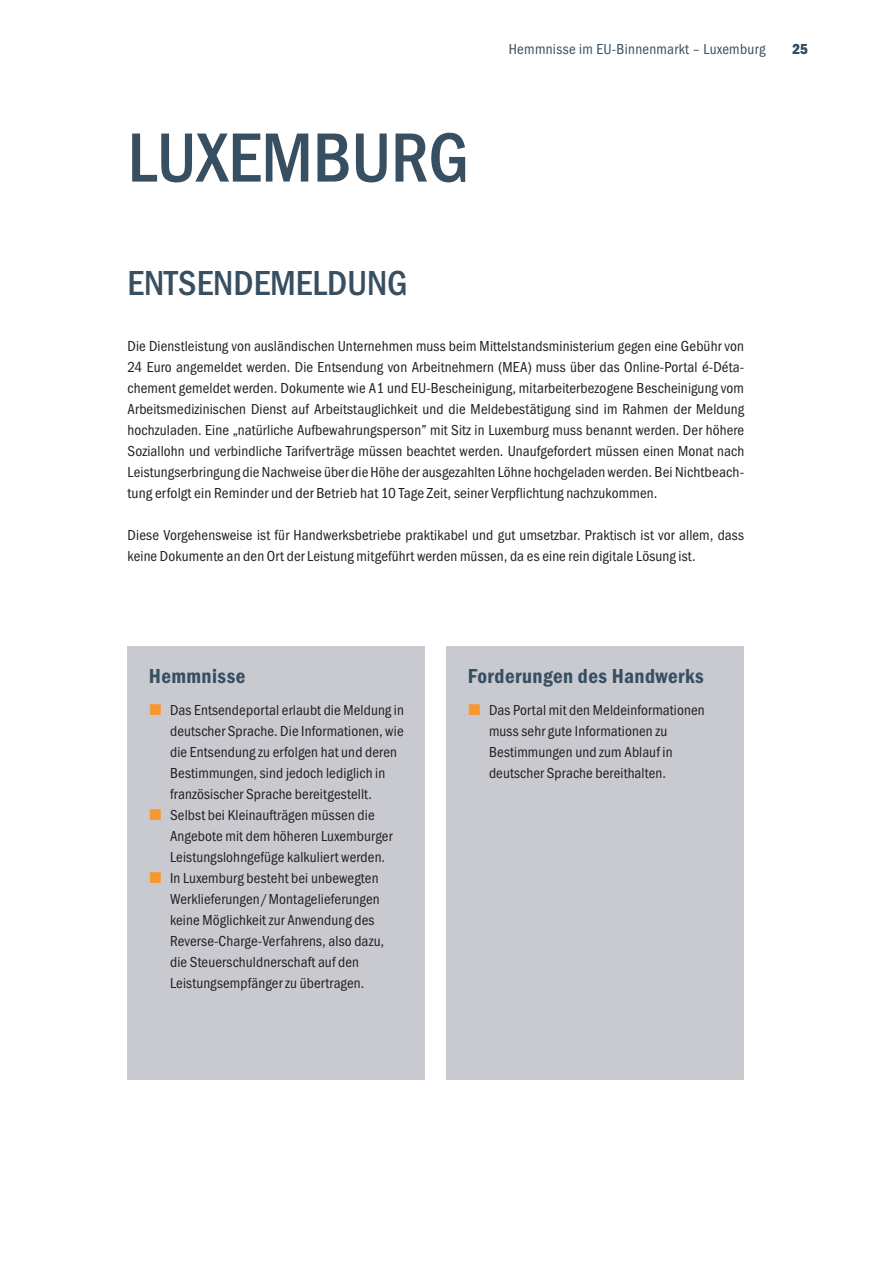
<style>
.page{position:relative;width:893px;height:1263px;background:#fff}
.page>*{position:absolute;margin:0;border:0;box-sizing:border-box;transform-origin:0 0}
.t1{font:500 condensed 72px "Franklin Gothic";color:#384f61}
.t2{font:500 condensed 36px "Franklin Gothic";color:#384f61}
.t3{font:600 condensed 21px "Franklin Gothic";letter-spacing:.02em;color:#384f61}
.t4{font:condensed 15px/21px "Franklin Gothic";letter-spacing:.01em;color:#231f20}
.t5{font:condensed 15px "Franklin Gothic";letter-spacing:.02em;color:#384f61}
.t6{font:600 condensed 15px "Franklin Gothic";color:#384f61}
</style>
<div class="page">
<div style="left:128px;top:646px;width:297px;height:434px;background:#c9cad0"></div>
<div style="left:446px;top:646px;width:298px;height:434px;background:#c9cad0"></div>
<h1 class="t1" style="left:128px;top:132px;width:343px">LUXEMBURG</h1>
<h2 class="t2" style="left:128px;top:270px;width:281px">ENTSENDEMELDUNG</h2>
<p class="t5" style="left:509px;top:43px;width:258px">Hemmnisse im EU-Binnenmarkt – Luxemburg</p>
<p class="t6" style="left:793px;top:43px;width:17px">25</p>
<p class="t4" style="left:128px;top:337px;width:618px;text-align:justify">Die Dienstleistung von ausländischen Unternehmen muss beim Mittelstandsministerium gegen eine Gebühr von 24 Euro angemeldet werden. Die Entsendung von Arbeitnehmern (MEA) muss über das Online-Portal é-Déta&shy;chement gemeldet werden. Dokumente wie A1 und EU-Bescheinigung, mitarbeiterbezogene Bescheinigung vom Arbeitsmedizinischen Dienst auf Arbeitstauglichkeit und die Meldebestätigung sind im Rahmen der Meldung hochzuladen. Eine „natürliche Aufbewahrungsperson” mit Sitz in Luxemburg muss benannt werden. Der höhere Soziallohn und verbindliche Tarifverträge müssen beachtet werden. Unaufgefordert müssen einen Monat nach Leistungserbringung die Nachweise über die Höhe der ausgezahlten Löhne hochgeladen werden. Bei Nichtbeach&shy;tung erfolgt ein Reminder und der Betrieb hat 10 Tage Zeit, seiner Verpflichtung nachzukommen.</p>
<p class="t4" style="left:128px;top:526px;width:618px">Diese Vorgehensweise ist für Handwerksbetriebe praktikabel und gut umsetzbar. Praktisch ist vor allem, dass keine Dokumente an den Ort der Leistung mitgeführt werden müssen, da es eine rein digitale Lösung ist.</p>
<h3 class="t3" style="left:149px;top:669px;width:98px">Hemmnisse</h3>
<h3 class="t3" style="left:468px;top:669px;width:238px">Forderungen des Handwerks</h3>
<p class="t4" style="left:170px;top:701px;width:235px">Das Entsendeportal erlaubt die Meldung in deutscher Sprache. Die Informationen, wie die Entsendung zu erfolgen hat und deren Bestimmungen, sind jedoch lediglich in französischer Sprache bereitgestellt.<br>Selbst bei Kleinaufträgen müssen die Angebote mit dem höheren Luxemburger Leistungslohngefüge kalkuliert werden.<br>In Luxemburg besteht bei unbewegten Werklieferungen / Montagelieferungen keine Möglichkeit zur Anwendung des Reverse-Charge-Verfahrens, also dazu, die Steuerschuldnerschaft auf den Leistungsempfänger zu übertragen.</p>
<p class="t4" style="left:489px;top:701px;width:217px">Das Portal mit den Meldeinformationen muss sehr gute Informationen zu Bestimmungen und zum Ablauf in deutscher Sprache bereithalten.</p>
</div>
